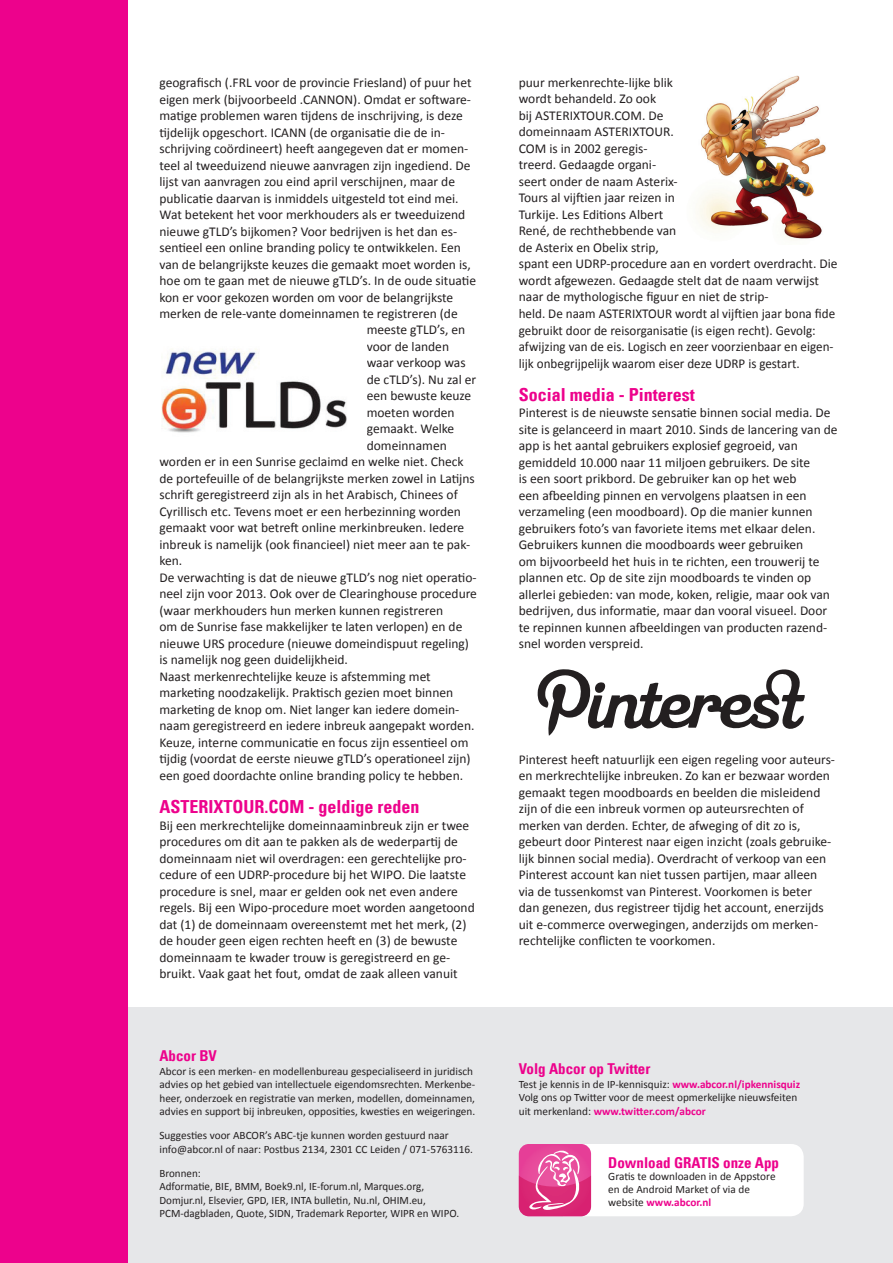
<style>
.page{position:relative;width:893px;height:1263px;background:#fff}
.page>*{position:absolute;margin:0;border:0;box-sizing:border-box;transform-origin:0 0}
.t1{font:700 condensed 18px "Univers LT";color:#ed028c}
.t2{font:700 condensed 15px "Univers LT";color:#ed028c}
.t3{font:13.5px/16.5px "Calibri";color:#231f20}
.t4{font:11.25px/13.5px "Calibri";color:#231f20}
.s1{font-weight:700;color:#ed028c}
</style>
<div class="page">
<hr style="left:892px;top:0;width:1px;height:1263px;background:#ed028c">
<div style="left:128px;top:1008px;width:765px;height:255px;background:#e6e7e9"></div>
<div style="left:0;top:0;width:128px;height:1263px;background:#ed028c"></div>
<img style="left:161px;top:349px;width:186px;height:84px">
<img style="left:697px;top:75px;width:129px;height:165px">
<svg style="left:537px;top:669px;width:268px;height:67px"></svg>
<svg style="left:519px;top:1144px;width:285px;height:72px;background:#f7d1e3"></svg>
<p class="t3" style="left:159px;top:74px;width:314px">geografisch (.FRL voor de provincie Friesland) of puur het</p>
<p class="t3" style="left:159px;top:91px;width:313px">eigen merk (bijvoorbeeld .CANNON). Omdat er software-</p>
<p class="t3" style="left:159px;top:107px;width:305px">matige problemen waren tijdens de inschrijving, is deze</p>
<p class="t3" style="left:159px;top:124px;width:287px">tijdelijk opgeschort. ICANN (de organisatie die de in-</p>
<p class="t3" style="left:159px;top:140px;width:310px">schrijving coördineert) heeft aangegeven dat er momen-</p>
<p class="t3" style="left:159px;top:157px;width:313px">teel al tweeduizend nieuwe aanvragen zijn ingediend. De</p>
<p class="t3" style="left:159px;top:173px;width:297px">lijst van aanvragen zou eind april verschijnen, maar de</p>
<p class="t3" style="left:159px;top:190px;width:301px">publicatie daarvan is inmiddels uitgesteld tot eind mei.</p>
<p class="t3" style="left:159px;top:206px;width:307px">Wat betekent het voor merkhouders als er tweeduizend</p>
<p class="t3" style="left:159px;top:223px;width:299px">nieuwe gTLD’s bijkomen? Voor bedrijven is het dan es-</p>
<p class="t3" style="left:159px;top:239px;width:303px">sentieel een online branding policy te ontwikkelen. Een</p>
<p class="t3" style="left:159px;top:256px;width:313px">van de belangrijkste keuzes die gemaakt moet worden is,</p>
<p class="t3" style="left:159px;top:272px;width:318px">hoe om te gaan met de nieuwe gTLD’s. In de oude situatie</p>
<p class="t3" style="left:159px;top:289px;width:295px">kon er voor gekozen worden om voor de belangrijkste</p>
<p class="t3" style="left:159px;top:305px;width:300px">merken de rele-vante domeinnamen te registreren (de</p>
<p class="t3" style="left:367px;top:322px;width:100px">meeste gTLD’s, en</p>
<p class="t3" style="left:367px;top:338px;width:84px">voor de landen</p>
<p class="t3" style="left:367px;top:355px;width:100px">waar verkoop was</p>
<p class="t3" style="left:367px;top:371px;width:111px">de cTLD’s). Nu zal er</p>
<p class="t3" style="left:367px;top:388px;width:106px">een bewuste keuze</p>
<p class="t3" style="left:367px;top:404px;width:89px">moeten worden</p>
<p class="t3" style="left:367px;top:421px;width:89px">gemaakt. Welke</p>
<p class="t3" style="left:367px;top:437px;width:82px">domeinnamen</p>
<p class="t3" style="left:159px;top:454px;width:306px">worden er in een Sunrise geclaimd en welke niet. Check</p>
<p class="t3" style="left:159px;top:470px;width:317px">de portefeuille of de belangrijkste merken zowel in Latijns</p>
<p class="t3" style="left:159px;top:487px;width:300px">schrift geregistreerd zijn als in het Arabisch, Chinees of</p>
<p class="t3" style="left:159px;top:503px;width:303px">Cyrillisch etc. Tevens moet er een herbezinning worden</p>
<p class="t3" style="left:159px;top:520px;width:306px">gemaakt voor wat betreft online merkinbreuken. Iedere</p>
<p class="t3" style="left:159px;top:536px;width:312px">inbreuk is namelijk (ook financieel) niet meer aan te pak-</p>
<p class="t3" style="left:159px;top:553px;width:24px">ken.</p>
<p class="t3" style="left:159px;top:569px;width:319px">De verwachting is dat de nieuwe gTLD’s nog niet operatio-</p>
<p class="t3" style="left:159px;top:586px;width:319px">neel zijn voor 2013. Ook over de Clearinghouse procedure</p>
<p class="t3" style="left:159px;top:602px;width:285px">(waar merkhouders hun merken kunnen registreren</p>
<p class="t3" style="left:159px;top:619px;width:304px">om de Sunrise fase makkelijker te laten verlopen) en de</p>
<p class="t3" style="left:159px;top:635px;width:311px">nieuwe URS procedure (nieuwe domeindispuut regeling)</p>
<p class="t3" style="left:159px;top:652px;width:190px">is namelijk nog geen duidelijkheid.</p>
<p class="t3" style="left:159px;top:668px;width:273px">Naast merkenrechtelijke keuze is afstemming met</p>
<p class="t3" style="left:159px;top:685px;width:295px">marketing noodzakelijk. Praktisch gezien moet binnen</p>
<p class="t3" style="left:159px;top:701px;width:301px">marketing de knop om. Niet langer kan iedere domein-</p>
<p class="t3" style="left:159px;top:718px;width:317px">naam geregistreerd en iedere inbreuk aangepakt worden.</p>
<p class="t3" style="left:159px;top:734px;width:310px">Keuze, interne communicatie en focus zijn essentieel om</p>
<p class="t3" style="left:159px;top:751px;width:313px">tijdig (voordat de eerste nieuwe gTLD’s operationeel zijn)</p>
<p class="t3" style="left:159px;top:767px;width:305px">een goed doordachte online branding policy te hebben.</p>
<h1 class="t1" style="left:159px;top:796px;width:262px">ASTERIXTOUR.COM - geldige reden</h1>
<p class="t3" style="left:159px;top:817px;width:317px">Bij een merkrechtelijke domeinnaaminbreuk zijn er twee procedures om dit aan te pakken als de wederpartij de domeinnaam niet wil overdragen: een gerechtelijke pro&shy;cedure of een UDRP-procedure bij het WIPO. Die laatste procedure is snel, maar er gelden ook net even andere regels. Bij een Wipo-procedure moet worden aangetoond dat (1) de domeinnaam overeenstemt met het merk, (2) de houder geen eigen rechten heeft en (3) de bewuste domeinnaam te kwader trouw is geregistreerd en ge&shy;bruikt. Vaak gaat het fout, omdat de zaak alleen vanuit</p>
<p class="t2" style="left:159px;top:1047px;width:59px">Abcor BV</p>
<p class="t4" style="left:159px;top:1064px;width:317px">Abcor is een merken- en modellenbureau gespecialiseerd in juridisch advies op het gebied van intellectuele eigendomsrechten. Merkenbe&shy;heer, onderzoek en registratie van merken, modellen, domeinnamen, advies en support bij inbreuken, opposities, kwesties en weigeringen.</p>
<p class="t4" style="left:159px;top:1129px;width:315px">Suggesties voor ABCOR’s ABC-tje kunnen worden gestuurd naar info@abcor.nl of naar: Postbus 2134, 2301 CC Leiden / 071-5763116.</p>
<p class="t4" style="left:159px;top:1166px;width:301px">Bronnen:<br>Adformatie, BIE, BMM, Boek9.nl, IE-forum.nl, Marques.org, Domjur.nl, Elsevier, GPD, IER, INTA bulletin, Nu.nl, OHIM.eu, PCM-dagbladen, Quote, SIDN, Trademark Reporter, WIPR en WIPO.</p>
<p class="t3" style="left:519px;top:74px;width:320px">puur merkenrechte-lijke blik<br>wordt behandeld. Zo ook<br>bij ASTERIXTOUR.COM. De<br>domeinnaam ASTERIXTOUR.<br>COM is in 2002 geregis-<br>treerd. Gedaagde organi-<br>seert onder de naam Asterix-<br>Tours al vijftien jaar reizen in<br>Turkije. Les Editions Albert<br>René, de rechthebbende van<br>de Asterix en Obelix strip,<br>spant een UDRP-procedure aan en vordert overdracht. Die wordt afgewezen. Gedaagde stelt dat de naam verwijst naar de mythologische figuur en niet de strip-<br>held. De naam ASTERIXTOUR wordt al vijftien jaar bona fide gebruikt door de reisorganisatie (is eigen recht). Gevolg: afwijzing van de eis. Logisch en zeer voorzienbaar en eigen&shy;lijk onbegrijpelijk waarom eiser deze UDRP is gestart.</p>
<h1 class="t1" style="left:519px;top:383px;width:178px">Social media - Pinterest</h1>
<p class="t3" style="left:519px;top:404px;width:320px">Pinterest is de nieuwste sensatie binnen social media. De site is gelanceerd in maart 2010. Sinds de lancering van de app is het aantal gebruikers explosief gegroeid, van gemiddeld 10.000 naar 11 miljoen gebruikers. De site<br>is een soort prikbord. De gebruiker kan op het web<br>een afbeelding pinnen en vervolgens plaatsen in een verzameling (een moodboard). Op die manier kunnen gebruikers foto’s van favoriete items met elkaar delen.<br>Gebruikers kunnen die moodboards weer gebruiken<br>om bijvoorbeeld het huis in te richten, een trouwerij te plannen etc. Op de site zijn moodboards te vinden op allerlei gebieden: van mode, koken, religie, maar ook van bedrijven, dus informatie, maar dan vooral visueel. Door te repinnen kunnen afbeeldingen van producten razend&shy;snel worden verspreid.</p>
<p class="t3" style="left:519px;top:751px;width:318px">Pinterest heeft natuurlijk een eigen regeling voor auteurs&shy;en merkrechtelijke inbreuken. Zo kan er bezwaar worden gemaakt tegen moodboards en beelden die misleidend zijn of die een inbreuk vormen op auteursrechten of merken van derden. Echter, de afweging of dit zo is, gebeurt door Pinterest naar eigen inzicht (zoals gebruike&shy;lijk binnen social media). Overdracht of verkoop van een Pinterest account kan niet tussen partijen, maar alleen via de tussenkomst van Pinterest. Voorkomen is beter dan genezen, dus registreer tijdig het account, enerzijds uit e-commerce overwegingen, anderzijds om merken&shy;rechtelijke conflicten te voorkomen.</p>
<p class="t2" style="left:519px;top:1059px;width:133px">Volg Abcor op Twitter</p>
<p class="t4" style="left:519px;top:1077px;width:283px">Test je kennis in de IP-kennisquiz: <span class="s1">www.abcor.nl/ipkennisquiz<br></span>Volg ons op Twitter voor de meest opmerkelijke nieuwsfeiten uit merkenland: <span class="s1">www.twitter.com/abcor</span></p>
<p class="t2" style="left:608px;top:1153px;width:172px">Download GRATIS onze App</p>
<p class="t4" style="left:608px;top:1170px;width:169px;line-height:12.8px">Gratis te downloaden in de Appstore en de Android Market of via de website <span class="s1">www.abcor.nl</span></p>
</div>
